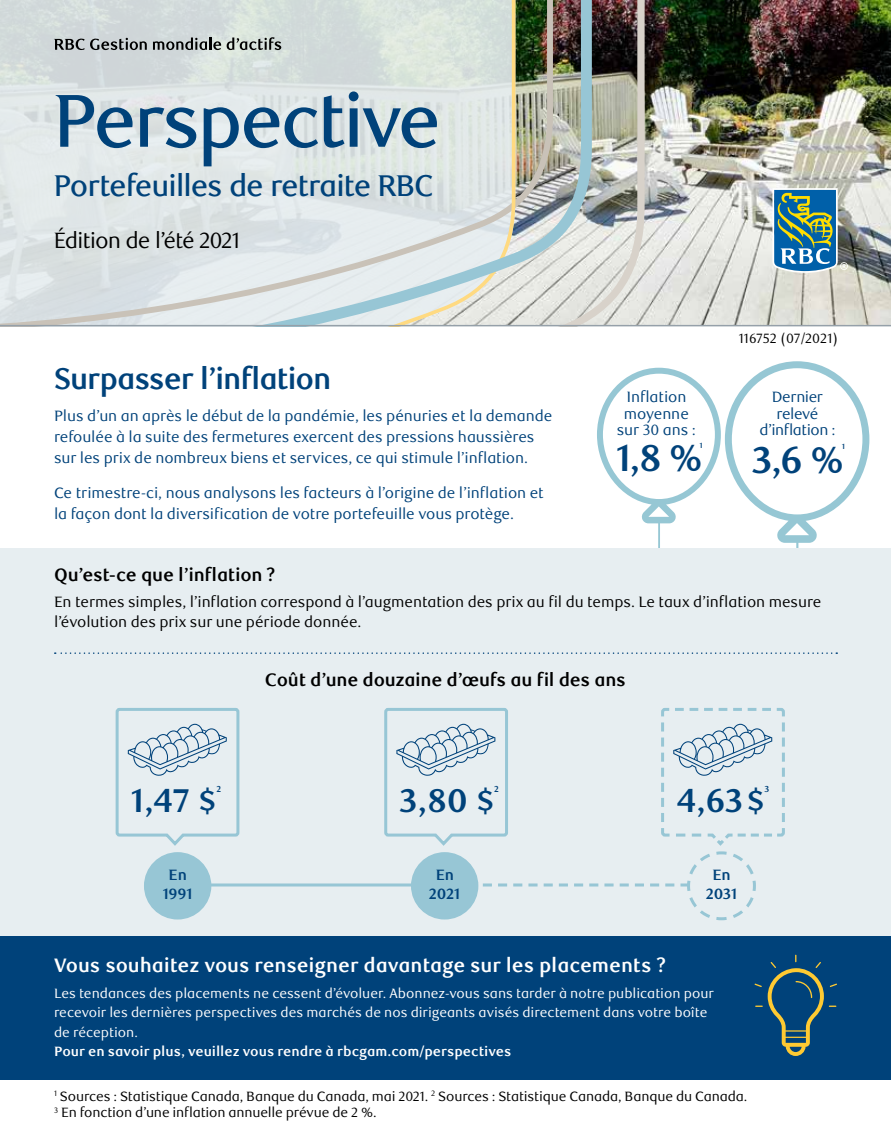
<style>
.page{position:relative;width:891px;height:1134px;background:#fff}
.page>*{position:absolute;margin:0;border:0;box-sizing:border-box;transform-origin:0 0}
.t1{font:500 75px "RBC Display";letter-spacing:-.025em;color:#00427a}
.t2{font:700 37.5px "RBC Display";color:#00427a}
.t3{font:700 33px "RBC Text";color:#00427a}
.t4{font:500 30px "RBC Display";letter-spacing:-.02em;color:#00427a}
.t5{font:700 30px "RBC Display";letter-spacing:-.015em;color:#00427a}
.t6{font:22.2px "RBC Display";letter-spacing:-.025em;color:#000}
.t7{font:700 19.5px "RBC Text";letter-spacing:-.005em;color:#fff}
.t8{font:700 18px "RBC Text";letter-spacing:-.015em;color:#000}
.t9{font:15px/21px "RBC Text";letter-spacing:-.005em;color:#00427a}
.t10{font:15px/19.5px "RBC Text";letter-spacing:-.005em;color:#000}
.t11{font:15px/16.5px "RBC Text";letter-spacing:-.025em;color:#00427a;text-align:center}
.t12{font:700 15px/19.5px "RBC Text";letter-spacing:-.025em;color:#00427a;text-align:center}
.t13{font:13.5px/19.5px "RBC Text";color:#fff}
.t14{font:13.5px/16.5px "RBC Text";letter-spacing:-.01em;color:#000}
.t15{font:700 13.5px "RBC Text";color:#fff}
.t16{font:700 8.7px "RBC Text";color:#00427a}
.t17{font:700 7.5px "RBC Display";color:#00427a}
</style>
<div class="page">
<img style="left:645px;top:0;width:246px;height:325px">
<svg style="left:597px;top:361px;width:272px;height:188px"></svg>
<div style="left:0;top:549px;width:891px;height:423px;background:#e7eef1"></div>
<div style="left:0;top:936px;width:891px;height:198px;background:#00427a"></div>
<svg style="left:755px;top:955px;width:82px;height:101px"></svg>
<img style="left:592px;top:0;width:53px;height:325px">
<svg style="left:0;top:0;width:592px;height:325px;background:#d4dbd9"></svg>
<svg style="left:772px;top:188px;width:76px;height:85px;background:#5e8f98"></svg>
<hr style="left:0;top:325px;width:891px;height:1px;background:#95a0a9">
<svg style="left:54px;top:38px;width:93px;height:12px"></svg>
<svg style="left:153px;top:38px;width:68px;height:12px"></svg>
<svg style="left:227px;top:37px;width:54px;height:13px"></svg>
<svg style="left:55px;top:652px;width:782px;height:2px"></svg>
<div style="left:0;top:1080px;width:891px;height:54px;background:#fff"></div>
<hr style="left:210px;top:884px;width:213px;height:2px;background:#97c6d5">
<div style="left:145px;top:853px;width:66px;height:66px;background:#97c6d5;border-radius:50%"></div>
<div style="left:144px;top:852px;width:67px;height:68px;border:2px solid #97c6d5;border-radius:50%"></div>
<svg style="left:115px;top:708px;width:125px;height:138px"></svg>
<svg style="left:383px;top:708px;width:402px;height:213px"></svg>
<h1 class="t1" style="left:54px;top:78px;width:388px">Perspective</h1>
<h3 class="t4" style="left:54px;top:169px;width:381px">Portefeuilles de retraite RBC</h3>
<h3 class="t6" style="left:54px;top:228px;width:188px">Édition de l’été 2021</h3>
<h3 class="t5" style="left:54px;top:361px;width:279px">Surpasser l’inflation</h3>
<p class="t9" style="left:54px;top:406px;width:500px">Plus d’un an après le début de la pandémie, les pénuries et la demande refoulée à la suite des fermetures exercent des pressions haussières sur les prix de nombreux biens et services, ce qui stimule l’inflation.</p>
<p class="t9" style="left:54px;top:482px;width:491px">Ce trimestre-ci, nous analysons les facteurs à l’origine de l’inflation et la façon dont la diversification de votre portefeuille vous protège.</p>
<p class="t14" style="left:739px;top:331px;width:101px">116752 (07/2021)</p>
<p class="t9" style="left:617px;top:389px;width:81px;line-height:16.5px;text-align:center">Inflation moyenne sur 30 ans :</p>
<p class="t11" style="left:759px;top:389px;width:78px">Dernier relevé d’inflation :</p>
<h2 class="t2" style="left:617px;top:436px;width:87px">1,8 %</h2>
<p class="t17" style="left:700px;top:441px;width:4px">1</p>
<h2 class="t2" style="left:752px;top:438px;width:93px">3,6 %</h2>
<p class="t17" style="left:842px;top:442px;width:4px">1</p>
<p class="t8" style="left:54px;top:564px;width:223px">Qu’est-ce que l’inflation ?</p>
<p class="t10" style="left:54px;top:593px;width:769px">En termes simples, l’inflation correspond à l’augmentation des prix au fil du temps. Le taux d’inflation mesure l’évolution des prix sur une période donnée.</p>
<p class="t8" style="left:265px;top:669px;width:362px">Coût d’une douzaine d’œufs au fil des ans</p>
<h3 class="t3" style="left:131px;top:781px;width:88px">1,47 $</h3>
<p class="t16" style="left:216px;top:784px;width:6px">2</p>
<h3 class="t3" style="left:399px;top:781px;width:97px">3,80 $</h3>
<p class="t16" style="left:494px;top:784px;width:6px">2</p>
<h3 class="t3" style="left:676px;top:781px;width:91px">4,63 $</h3>
<p class="t16" style="left:764px;top:784px;width:7px">3</p>
<p class="t12" style="left:163px;top:865px;width:32px">En<br>1991</p>
<p class="t12" style="left:429px;top:865px;width:33px">En<br>2021</p>
<p class="t12" style="left:706px;top:865px;width:33px">En<br>2031</p>
<h3 class="t7" style="left:54px;top:953px;width:614px">Vous souhaitez vous renseigner davantage sur les placements ?</h3>
<p class="t13" style="left:54px;top:984px;width:661px">Les tendances des placements ne cessent d’évoluer. Abonnez-vous sans tarder à notre publication pour recevoir les dernières perspectives des marchés de nos dirigeants avisés directement dans votre boîte de réception.</p>
<p class="t15" style="left:54px;top:1044px;width:459px">Pour en savoir plus, veuillez vous rendre à rbcgam.com/perspectives</p>
<p class="t14" style="left:54px;top:1088px;width:695px"><sup>1</sup> Sources : Statistique Canada, Banque du Canada, mai 2021. <sup>2</sup> Sources : Statistique Canada, Banque du Canada.<br><sup>3</sup> En fonction d’une inflation annuelle prévue de 2 %.</p>
</div>
